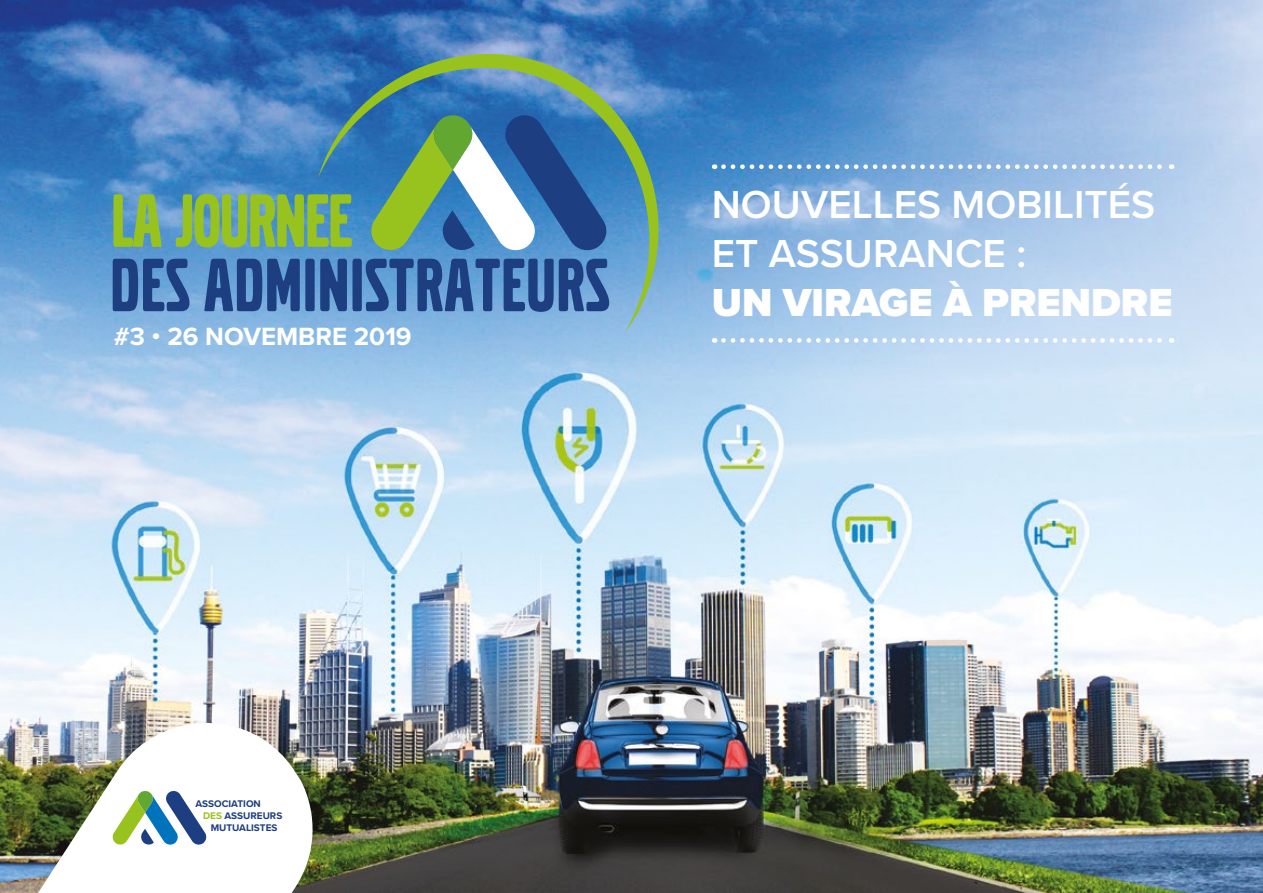
<style>
.page{position:relative;width:1263px;height:893px;background:#fff}
.page>*{position:absolute;margin:0;border:0;box-sizing:border-box;transform-origin:0 0}
.t1{font:600 40.5px/48.6px "Proxima Nova";color:#fff}
.t2{font:900 40.5px "Proxima Nova";color:#fff}
.t3{font:700 25.8px "Proxima Nova";color:#fff}
.t4{font:700 9.9px "Proxima Nova";color:#1d3e80}
.s1{color:#98c21d}
</style>
<div class="page">
<img style="left:0;top:0;width:1263px;height:893px">
<img style="left:0;top:709px;width:317px;height:184px">
<svg style="left:113px;top:194px;width:49px;height:53px;background:#7fb164"></svg>
<svg style="left:176px;top:194px;width:142px;height:53px;background:#83b453"></svg>
<svg style="left:113px;top:259px;width:76px;height:52px;background:#3963a0"></svg>
<svg style="left:204px;top:259px;width:114px;height:53px;background:#3963a0"></svg>
<svg style="left:318px;top:54px;width:341px;height:279px;background:#548aac"></svg>
<svg style="left:369px;top:113px;width:240px;height:140px;background:#578ba1"></svg>
<svg style="left:723px;top:164px;width:449px;height:5px"></svg>
<svg style="left:723px;top:338px;width:449px;height:5px"></svg>
<svg style="left:112px;top:790px;width:95px;height:56px"></svg>
<h2 class="t3" style="left:114px;top:317px;width:299px">#3 • 26 NOVEMBRE 2019</h2>
<p class="t4" style="left:195px;top:796px;width:67px">ASSOCIATION</p>
<p class="t4" style="left:203px;top:808px;width:81px"><span class="s1">DES</span> ASSUREURS</p>
<p class="t4" style="left:211px;top:820px;width:68px">MUTUALISTES</p>
<h1 class="t1" style="left:712px;top:179px;width:445px">NOUVELLES MOBILITÉS<br>ET ASSURANCE :</h1>
<h1 class="t2" style="left:712px;top:272px;width:462px">UN VIRAGE À PRENDRE</h1>
</div>
